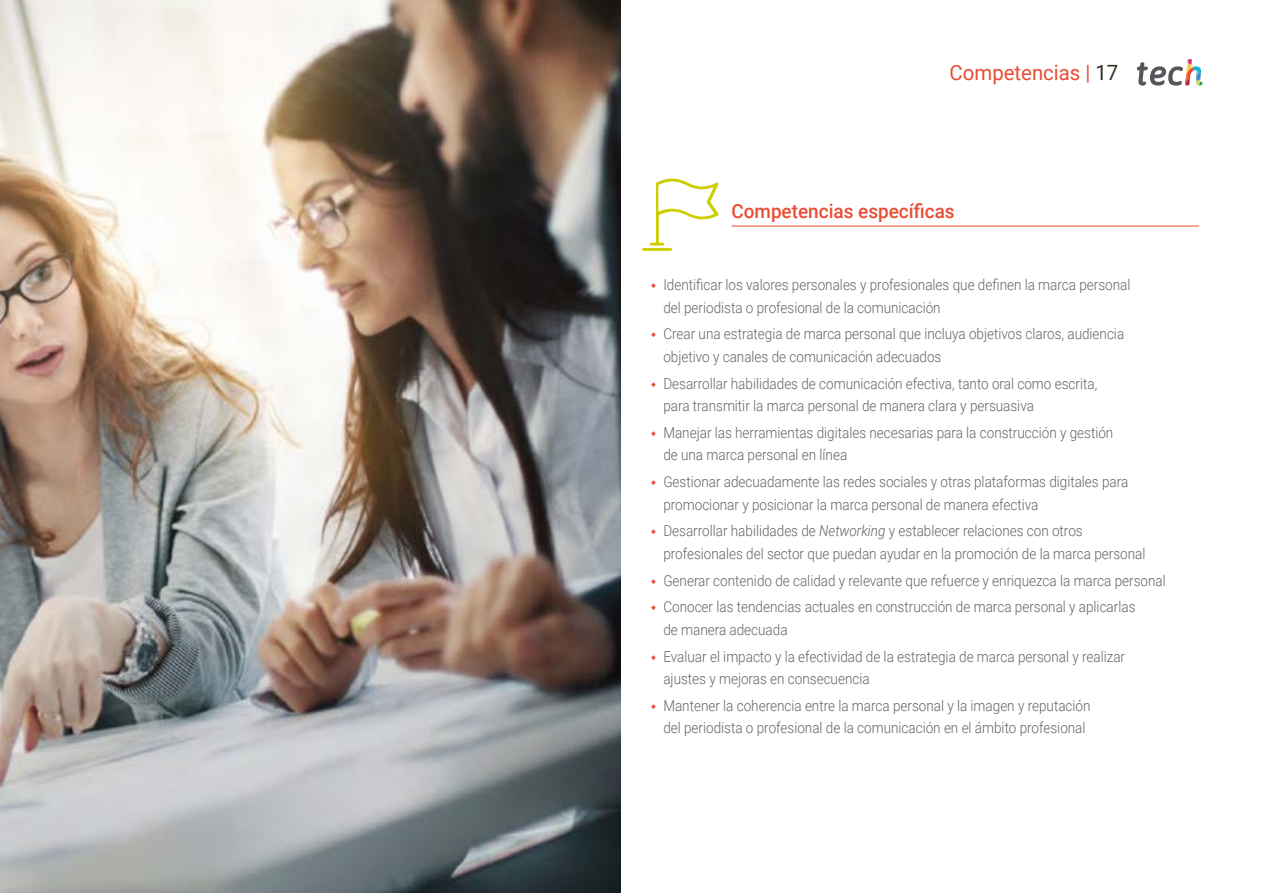
<style>
.page{position:relative;width:1263px;height:893px;background:#fff}
.page>*{position:absolute;margin:0;border:0;box-sizing:border-box;transform-origin:0 0}
.t1{font:21px "Roboto";color:#e94d35}
.t2{font:500 19.5px "Roboto";color:#e94d35}
.t3{font:300 15px/22.5px "Roboto";color:#61646a;scale:.9 1}
.s1{color:#312e20}
.s2{font-style:italic}
</style>
<div class="page">
<hr style="left:731px;top:226px;width:468px;height:1px;background:#e94d35">
<hr style="left:642px;top:248px;width:30px;height:3px;background:#cdce00">
<svg style="left:650px;top:179px;width:69px;height:67px"></svg>
<img style="left:0;top:0;width:621px;height:893px">
<svg style="left:1137px;top:59px;width:65px;height:27px"></svg>
<h1 class="t1" style="left:950px;top:57px;width:170px">Competencias | <span class="s1">17</span></h1>
<h2 class="t2" style="left:731px;top:197px;width:225px">Competencias específicas</h2>
<p class="t3" style="left:663px;top:273px;width:520px">Identificar los valores personales y profesionales que definen la marca personal del periodista o profesional de la comunicación</p>
<p class="t3" style="left:663px;top:322px;width:513px">Crear una estrategia de marca personal que incluya objetivos claros, audiencia objetivo y canales de comunicación adecuados</p>
<p class="t3" style="left:663px;top:371px;width:484px">Desarrollar habilidades de comunicación efectiva, tanto oral como escrita, para transmitir la marca personal de manera clara y persuasiva</p>
<p class="t3" style="left:663px;top:421px;width:501px">Manejar las herramientas digitales necesarias para la construcción y gestión de una marca personal en línea</p>
<p class="t3" style="left:663px;top:470px;width:518px">Gestionar adecuadamente las redes sociales y otras plataformas digitales para promocionar y posicionar la marca personal de manera efectiva</p>
<p class="t3" style="left:663px;top:519px;width:537px">Desarrollar habilidades de <span class="s2">Networking</span> y establecer relaciones con otros profesionales del sector que puedan ayudar en la promoción de la marca personal</p>
<p class="t3" style="left:663px;top:566px;width:560px;line-height:26.7px">Generar contenido de calidad y relevante que refuerce y enriquezca la marca personal<br>Conocer las tendencias actuales en construcción de marca personal y aplicarlas</p>
<p class="t3" style="left:663px;top:616px;width:514px;line-height:26.7px">de manera adecuada<br>Evaluar el impacto y la efectividad de la estrategia de marca personal y realizar</p>
<p class="t3" style="left:663px;top:665px;width:476px;line-height:26.7px">ajustes y mejoras en consecuencia<br>Mantener la coherencia entre la marca personal y la imagen y reputación</p>
<p class="t3" style="left:663px;top:716px;width:471px">del periodista o profesional de la comunicación en el ámbito profesional</p>
</div>
